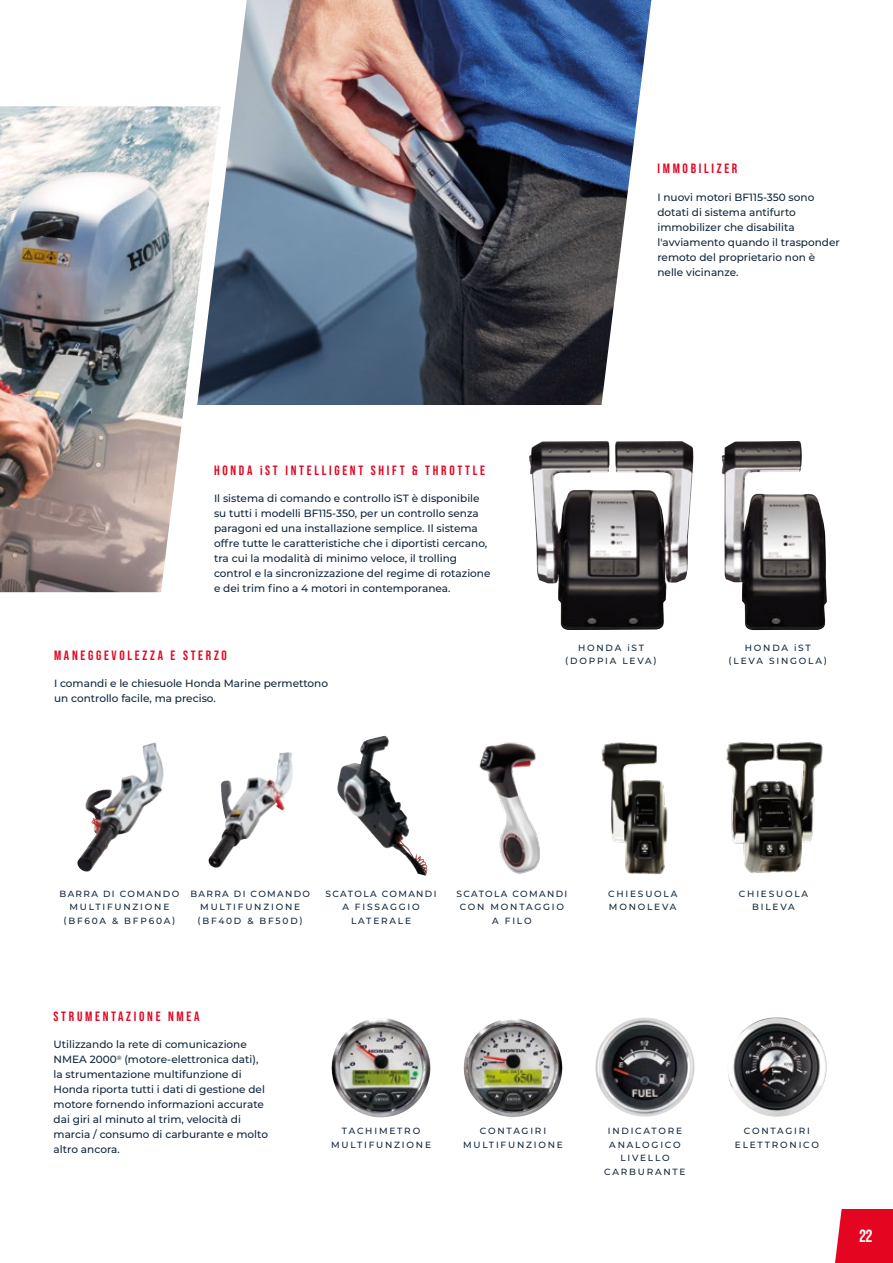
<style>
.page{position:relative;width:893px;height:1263px;background:#fff}
.page>*{position:absolute;margin:0;border:0;box-sizing:border-box;transform-origin:0 0}
.t1{font:700 17.55px "Bebas Neue Pro";color:#fff}
.t2{font:700 13.5px "Bebas Neue Pro";letter-spacing:.2em;color:#e40521}
.t3{font:500 10.5px/15px "Montserrat";color:#11263b}
.t4{font:500 9px/13.5px "Montserrat";letter-spacing:.2em;color:#11263b;text-align:center}
.t5{font:500 9px/13.5px "Montserrat";letter-spacing:.165em;color:#11263b;text-align:center}
</style>
<div class="page">
<div style="left:835px;top:1209px;width:58px;height:54px;background:#e40521"></div>
<img style="left:77px;top:746px;width:71px;height:126px">
<img style="left:208px;top:752px;width:81px;height:116px">
<img style="left:479px;top:742px;width:61px;height:132px">
<img style="left:601px;top:742px;width:67px;height:133px">
<img style="left:726px;top:742px;width:97px;height:131px">
<img style="left:337px;top:736px;width:91px;height:140px">
<img style="left:722px;top:441px;width:105px;height:189px">
<img style="left:529px;top:441px;width:164px;height:189px">
<img style="left:332px;top:1018px;width:99px;height:99px">
<img style="left:464px;top:1019px;width:98px;height:98px">
<img style="left:595px;top:1017px;width:100px;height:99px">
<img style="left:728px;top:1017px;width:99px;height:100px">
<img style="left:0;top:106px;width:197px;height:486px">
<img style="left:197px;top:0;width:454px;height:405px">
<p class="t2" style="left:657px;top:161px;width:81px">IMMOBILIZER</p>
<p class="t3" style="left:657px;top:189px;width:184px">I nuovi motori BF115-350 sono dotati di sistema antifurto immobilizer che disabilita l'avviamento quando il trasponder remoto del proprietario non è nelle vicinanze.</p>
<p class="t2" style="left:214px;top:463px;width:273px">HONDA iST INTELLIGENT SHIFT &amp; THROTTLE</p>
<p class="t3" style="left:214px;top:491px;width:278px">Il sistema di comando e controllo iST è disponibile su tutti i modelli BF115-350, per un controllo senza paragoni ed una installazione semplice. Il sistema offre tutte le caratteristiche che i diportisti cercano, tra cui la modalità di minimo veloce, il trolling control e la sincronizzazione del regime di rotazione e dei trim fino a 4 motori in contemporanea.</p>
<p class="t2" style="left:54px;top:647px;width:174px">MANEGGEVOLEZZA E STERZO</p>
<p class="t3" style="left:54px;top:675px;width:276px">I comandi e le chiesuole Honda Marine permettono un controllo facile, ma preciso.</p>
<p class="t4" style="left:565px;top:640px;width:93px">HONDA iST (DOPPIA LEVA)</p>
<p class="t4" style="left:729px;top:640px;width:100px">HONDA iST (LEVA SINGOLA)</p>
<p class="t4" style="left:60px;top:886px;width:121px">BARRA DI COMANDO<br>MULTIFUNZIONE (BF60A &amp; BFP60A)</p>
<p class="t4" style="left:190px;top:886px;width:121px">BARRA DI COMANDO<br>MULTIFUNZIONE (BF40D &amp; BF50D)</p>
<p class="t4" style="left:326px;top:886px;width:112px">SCATOLA COMANDI<br>A FISSAGGIO<br>LATERALE</p>
<p class="t5" style="left:456px;top:886px;width:112px">SCATOLA COMANDI<br>CON MONTAGGIO<br>A FILO</p>
<p class="t4" style="left:608px;top:886px;width:71px;text-align:left">CHIESUOLA<br>MONOLEVA</p>
<p class="t4" style="left:739px;top:886px;width:71px">CHIESUOLA<br>BILEVA</p>
<p class="t2" style="left:54px;top:1008px;width:147px">STRUMENTAZIONE NMEA</p>
<p class="t3" style="left:54px;top:1036px;width:216px">Utilizzando la rete di comunicazione NMEA 2000<sup>®</sup> (motore-elettronica dati), la strumentazione multifunzione di Honda riporta tutti i dati di gestione del motore fornendo informazioni accurate dai giri al minuto al trim, velocità di marcia / consumo di carburante e molto altro ancora.</p>
<p class="t4" style="left:331px;top:1124px;width:101px">TACHIMETRO<br>MULTIFUNZIONE</p>
<p class="t4" style="left:463px;top:1124px;width:101px">CONTAGIRI<br>MULTIFUNZIONE</p>
<p class="t4" style="left:604px;top:1124px;width:83px">INDICATORE<br>ANALOGICO<br>LIVELLO<br>CARBURANTE</p>
<p class="t4" style="left:735px;top:1124px;width:86px">CONTAGIRI<br>ELETTRONICO</p>
<h1 class="t1" style="left:859px;top:1226px;width:14px">22</h1>
</div>
